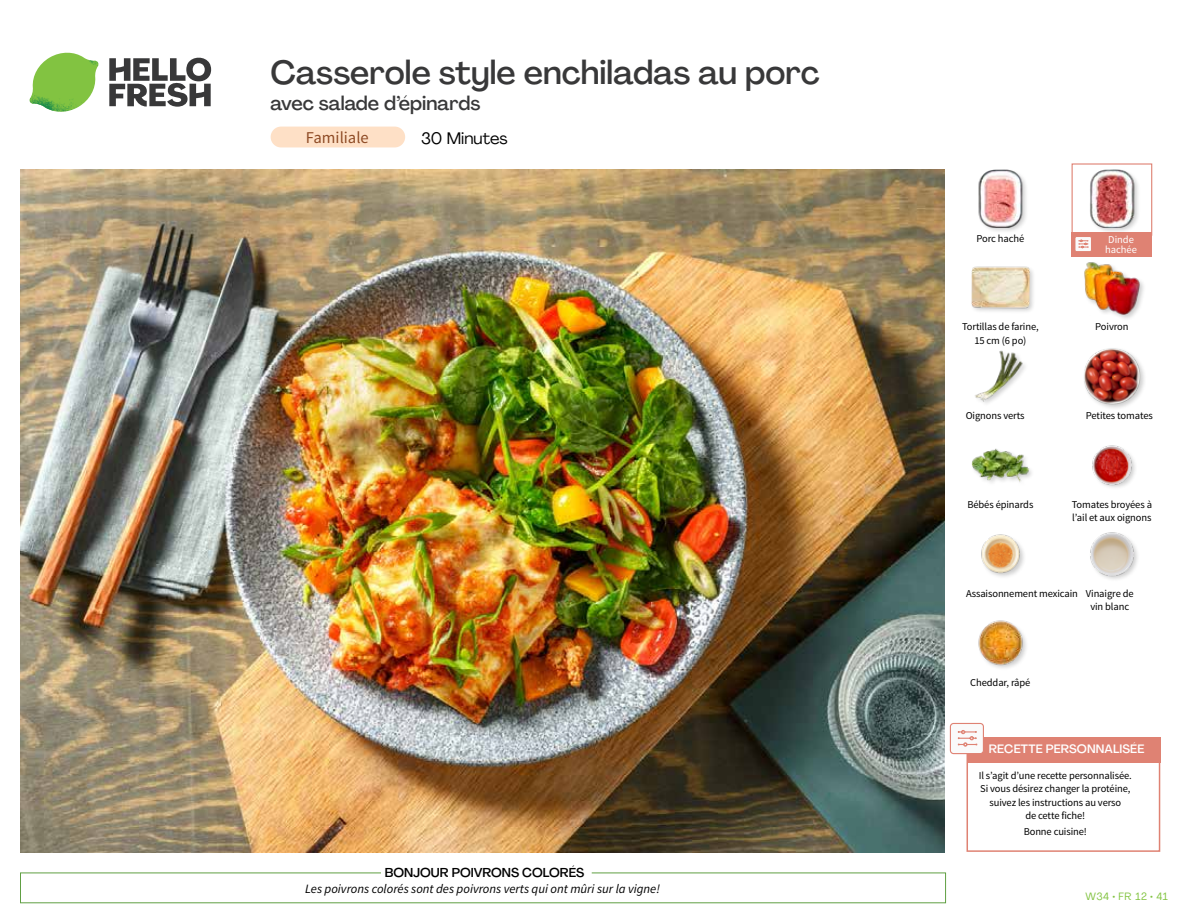
<style>
.page{position:relative;width:1188px;height:918px;background:#fff}
.page>*{position:absolute;margin:0;border:0;box-sizing:border-box;transform-origin:0 0}
.t1{font:500 33px "Agrandir";color:#383839}
.t2{font:500 19.5px "Agrandir";color:#383839}
.t3{font:16.5px "Source Sans Pro";color:#8e4b25}
.t4{font:16.5px "Agrandir";color:#000}
.t5{font:italic 12.75px "Source Sans Pro";color:#000}
.t6{font:500 12.75px "Agrandir";color:#000}
.t7{font:500 12px "Agrandir";letter-spacing:.01em;color:#fff}
.t8{font:10.5px/13.5px "Source Sans Pro";letter-spacing:-.01em;color:#000;text-align:center}
.t9{font:10.5px "Agrandir";letter-spacing:.05em;color:#82c341}
.t10{font:10.5px/10.5px "Source Sans Pro";letter-spacing:-.005em;color:#fff}
</style>
<div class="page">
<div style="left:271px;top:127px;width:134px;height:20px;background:#fee0c6;border-radius:10px"></div>
<div style="left:1072px;top:163px;width:80px;height:73px;border:1px solid #df8273"></div>
<div style="left:1072px;top:232px;width:80px;height:25px;background:#df8273"></div>
<div style="left:1075px;top:237px;width:16px;height:15px;background:#fafafa;border-radius:2px"></div>
<div style="left:1075px;top:236px;width:17px;height:16px;border:1px solid #df8273;border-radius:2px"></div>
<svg style="left:1079px;top:240px;width:10px;height:8px"></svg>
<div style="left:967px;top:743px;width:193px;height:109px;border:2px solid #df8273"></div>
<div style="left:967px;top:738px;width:193px;height:25px;background:#df8273"></div>
<div style="left:950px;top:723px;width:33px;height:31px;background:#fafafa;border-radius:3px"></div>
<div style="left:950px;top:723px;width:34px;height:31px;border:1px solid #df8273;border-radius:3px"></div>
<svg style="left:958px;top:730px;width:19px;height:17px"></svg>
<svg style="left:109px;top:57px;width:102px;height:50px"></svg>
<svg style="left:34px;top:53px;width:62px;height:40px"></svg>
<img style="left:67px;top:53px;width:32px;height:26px">
<img style="left:33px;top:75px;width:59px;height:11px">
<img style="left:29px;top:79px;width:61px;height:33px">
<img style="left:65px;top:86px;width:27px;height:25px">
<div style="left:20px;top:873px;width:926px;height:30px;border:1px solid #609f43"></div>
<div style="left:381px;top:865px;width:211px;height:15px;background:#fff"></div>
<img style="left:21px;top:170px;width:924px;height:682px">
<img style="left:978px;top:620px;width:48px;height:48px">
<img style="left:1090px;top:532px;width:48px;height:48px">
<img style="left:981px;top:534px;width:43px;height:43px">
<img style="left:1092px;top:445px;width:43px;height:43px">
<div style="left:971px;top:448px;width:64px;height:40px;background:#000;opacity:.2"></div>
<img style="left:972px;top:448px;width:57px;height:40px">
<div style="left:1082px;top:347px;width:65px;height:64px;background:#000;opacity:.2"></div>
<img style="left:1083px;top:347px;width:58px;height:58px">
<img style="left:975px;top:350px;width:50px;height:54px">
<div style="left:1083px;top:261px;width:63px;height:61px;background:#000;opacity:.2"></div>
<img style="left:1083px;top:261px;width:58px;height:55px">
<div style="left:971px;top:265px;width:65px;height:50px;background:#000;opacity:.2"></div>
<img style="left:972px;top:265px;width:57px;height:50px">
<div style="left:1089px;top:169px;width:52px;height:65px;background:#000;opacity:.2"></div>
<img style="left:1089px;top:170px;width:52px;height:57px">
<div style="left:978px;top:169px;width:50px;height:65px;background:#000;opacity:.2"></div>
<img style="left:978px;top:170px;width:50px;height:57px">
<h1 class="t1" style="left:271px;top:52px;width:551px">Casserole style enchiladas au porc</h1>
<h2 class="t2" style="left:271px;top:91px;width:211px">avec salade d’épinards</h2>
<h3 class="t3" style="left:306px;top:128px;width:64px">Familiale</h3>
<h3 class="t4" style="left:421px;top:128px;width:88px">30 Minutes</h3>
<p class="t6" style="left:385px;top:864px;width:201px">BONJOUR POIVRONS COLORÉS</p>
<p class="t5" style="left:305px;top:881px;width:356px">Les poivrons colorés sont des poivrons verts qui ont mûri sur la vigne!</p>
<p class="t8" style="left:977px;top:232px;width:49px">Porc haché</p>
<p class="t10" style="left:1105px;top:234px;width:33px">Dinde hachée</p>
<p class="t8" style="left:962px;top:320px;width:78px">Tortillas de farine,</p>
<p class="t8" style="left:1095px;top:320px;width:35px">Poivron</p>
<p class="t8" style="left:974px;top:334px;width:54px">15 cm (6 po)</p>
<p class="t8" style="left:966px;top:409px;width:60px">Oignons verts</p>
<p class="t8" style="left:1086px;top:409px;width:68px">Petites tomates</p>
<p class="t8" style="left:967px;top:498px;width:68px">Bébés épinards</p>
<p class="t8" style="left:1072px;top:498px;width:82px;text-align:left">Tomates broyées à l’ail et aux oignons</p>
<p class="t8" style="left:966px;top:587px;width:113px">Assaisonnement mexicain</p>
<p class="t8" style="left:1086px;top:587px;width:49px">Vinaigre de vin blanc</p>
<p class="t8" style="left:970px;top:675px;width:62px">Cheddar, râpé</p>
<p class="t7" style="left:989px;top:741px;width:157px">RECETTE PERSONNALISÉE</p>
<p class="t8" style="left:979px;top:769px;width:155px">Il s’agit d’une recette personnalisée.<br>Si vous désirez changer la protéine, suivez les instructions au verso<br>de cette fiche!</p>
<p class="t8" style="left:1024px;top:825px;width:65px">Bonne cuisine!</p>
<p class="t9" style="left:1085px;top:890px;width:84px">W34 • FR 12 • 41</p>
</div>
